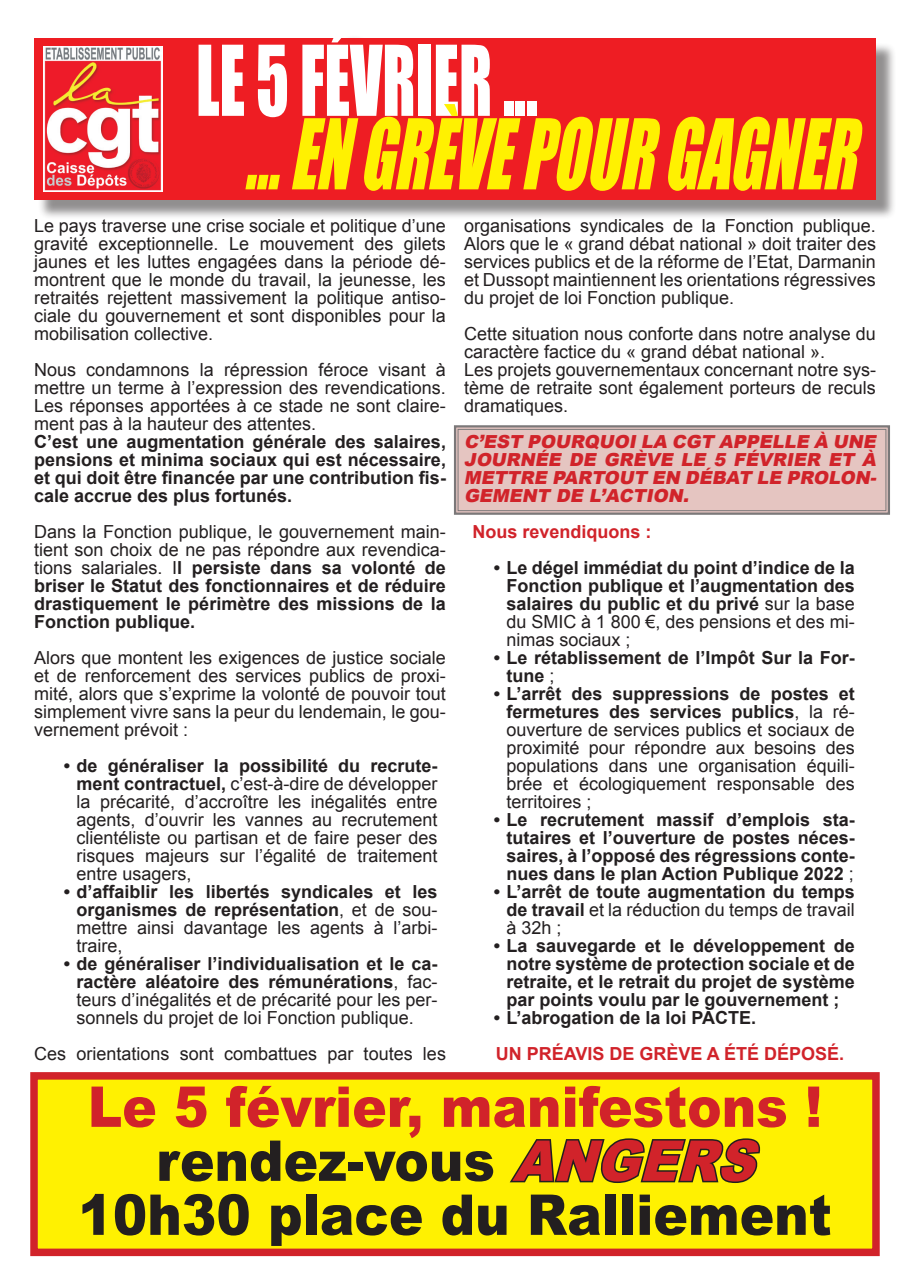
<style>
.page{position:relative;width:910px;height:1280px;background:#fff}
.page>*{position:absolute;margin:0;border:0;box-sizing:border-box;transform-origin:0 0}
.t1{font:italic 90px "Impact";color:#fff101;scale:.68 1}
.t2{font:90px "Impact";color:#fff;scale:.68 1}
.t3{font:900 56.25px/54px "Arial";color:#231f20;text-align:center;scale:.92 1}
.t4{font:18px/18px "Arial";color:#231f20;text-align:justify}
.t5{font:700 18px/18px "Arial";color:#231f20;text-align:justify}
.t6{font:italic 900 18px/18px "Arial";color:#d1232a;text-align:justify}
.t7{font:700 18px "Arial";color:#d1232a}
.s1{font-weight:400}
.s2{font-weight:700}
.s3{color:#d1232a}
.s4{font-style:italic;color:#d1232a}
</style>
<div class="page">
<svg style="left:454px;top:425px;width:436px;height:90px;background:#dcbebb"></svg>
<div style="left:34px;top:1076px;width:842px;height:176px;background:#fff101"></div>
<svg style="left:509px;top:1138px;width:252px;height:45px"></svg>
<div style="left:30px;top:1072px;width:850px;height:184px;border:8px solid #d1232a"></div>
<div style="left:38px;top:34px;width:858px;height:186px;background:#231f20;opacity:.5"></div>
<div style="left:34px;top:38px;width:842px;height:162px;background:#ee1d23"></div>
<img style="left:44px;top:47px;width:119px;height:144px">
<h1 class="t2" style="left:196px;top:11px;width:503px">LE 5 FÉVRIER ...</h1>
<h1 class="t1" style="left:244px;top:84px;width:934px">...ENGRÈVEPOURGAGNER</h1>
<p class="t4" style="left:34px;top:217px;width:413px">Le pays traverse une crise sociale et politique d’une gravité exceptionnelle. Le mouvement des gilets jaunes et les luttes engagées dans la période dé&shy;montrent que le monde du travail, la jeunesse, les retraités rejettent massivement la politique antiso&shy;ciale du gouvernement et sont disponibles pour la mobilisation collective.</p>
<p class="t4" style="left:34px;top:361px;width:413px">Nous condamnons la répression féroce visant à mettre un terme à l’expression des revendications.<br>Les réponses apportées à ce stade ne sont claire&shy;ment pas à la hauteur des attentes.</p>
<p class="t5" style="left:34px;top:433px;width:413px">C’est une augmentation générale des salaires, pensions et minima sociaux qui est nécessaire, et qui doit être financée par une contribution fis&shy;cale accrue des plus fortunés.</p>
<p class="t5" style="left:34px;top:523px;width:413px"><span class="s1">Dans la Fonction publique, le gouvernement main&shy;tient son choix de ne pas répondre aux revendica&shy;tions salariales. I</span>l persiste dans sa volonté de briser le Statut des fonctionnaires et de réduire drastiquement le périmètre des missions de la Fonction publique.</p>
<p class="t4" style="left:34px;top:649px;width:413px">Alors que montent les exigences de justice sociale et de renforcement des services publics de proxi&shy;mité, alors que s’exprime la volonté de pouvoir tout simplement vivre sans la peur du lendemain, le gou&shy;vernement prévoit :</p>
<p class="t4" style="left:77px;top:757px;width:362px;text-indent:-13px"><span class="s2">• de généraliser la possibilité du recrute&shy;ment contractuel,</span> c’est-à-dire de développer la précarité, d’accroître les inégalités entre agents, d’ouvrir les vannes au recrutement clientéliste ou partisan et de faire peser des risques majeurs sur l’égalité de traitement entre usagers,</p>
<p class="t5" style="left:77px;top:883px;width:362px;text-indent:-13px">• d’affaiblir les libertés syndicales et les organismes de représentation<span class="s1">, et de sou&shy;mettre ainsi davantage les agents à l’arbi&shy;traire,</span></p>
<p class="t4" style="left:77px;top:955px;width:362px;text-indent:-13px"><span class="s2">• de généraliser l’individualisation et le ca&shy;ractère aléatoire des rémunérations</span>, fac&shy;teurs d’inégalités et de précarité pour les per&shy;sonnels du projet de loi Fonction publique.</p>
<p class="t4" style="left:34px;top:1045px;width:413px">Ces orientations sont combattues par toutes les</p>
<p class="t4" style="left:464px;top:217px;width:413px">organisations syndicales de la Fonction publique.<br>Alors que le « grand débat national » doit traiter des services publics et de la réforme de l’Etat, Darmanin et Dussopt maintiennent les orientations régressives du projet de loi Fonction publique.</p>
<p class="t4" style="left:464px;top:325px;width:413px;text-align:left">Cette situation nous conforte dans notre analyse du caractère factice du « grand débat national ».<br>Les projets gouvernementaux concernant notre sys&shy;tème de retraite sont également porteurs de reculs dramatiques.</p>
<p class="t6" style="left:464px;top:432px;width:418px">C’EST POURQUOILA CGT APPELLE À UNE JOURNÉE DE GRÈVE LE 5 FÉVRIER ET À METTRE PARTOUT EN DÉBAT LE PROLON-GEMENT DE L’ACTION.</p>
<p class="t7" style="left:472px;top:520px;width:181px">Nous revendiquons :</p>
<p class="t5" style="left:506px;top:559px;width:350px;text-indent:-13px">• Le dégel immédiat du point d’indice de la Fonction publique et l’augmentation des salaires du public et du privé <span class="s1">sur la base du SMIC à 1 800 €, des pensions et des mi&shy;nimas sociaux ;</span></p>
<p class="t5" style="left:506px;top:649px;width:350px;text-indent:-13px">• Le rétablissement de l’Impôt Sur la For&shy;tune <span class="s1">;</span></p>
<p class="t4" style="left:506px;top:685px;width:350px;text-indent:-13px"><span class="s2">• L’arrêt des suppressions de postes et fermetures des services publics</span>, la ré&shy;ouverture de services publics et sociaux de proximité pour répondre aux besoins des populations dans une organisation équili&shy;brée et écologiquement responsable des territoires ;</p>
<p class="t5" style="left:506px;top:811px;width:350px;text-indent:-13px">• Le recrutement massif d’emplois sta&shy;tutaires et l’ouverture de postes néces&shy;saires, à l’opposé des régressions conte&shy;nues dans le plan Action Publique 2022 <span class="s1">;</span></p>
<p class="t5" style="left:506px;top:883px;width:350px;text-indent:-13px">• L’arrêt de toute augmentation du temps de travail <span class="s1">et la réduction du temps de travail à 32h ;</span></p>
<p class="t5" style="left:506px;top:937px;width:350px;text-indent:-13px">• La sauvegarde et le développement de notre système de protection sociale et de retraite, et le retrait du projet de système par points voulu par le gouvernement ;</p>
<p class="t5" style="left:494px;top:1009px;width:264px">• L’abrogation de la loi PACTE.</p>
<p class="t7" style="left:496px;top:1042px;width:350px">UN PRÉAVIS DE GRÈVE A ÉTÉ DÉPOSÉ.</p>
<h2 class="t3" style="left:78px;top:1078px;width:820px"><span class="s3">Le 5 février, manifestons ! </span>rendez-vous <span class="s4">ANGERS<br></span>10h30 place du Ralliement</h2>
</div>
